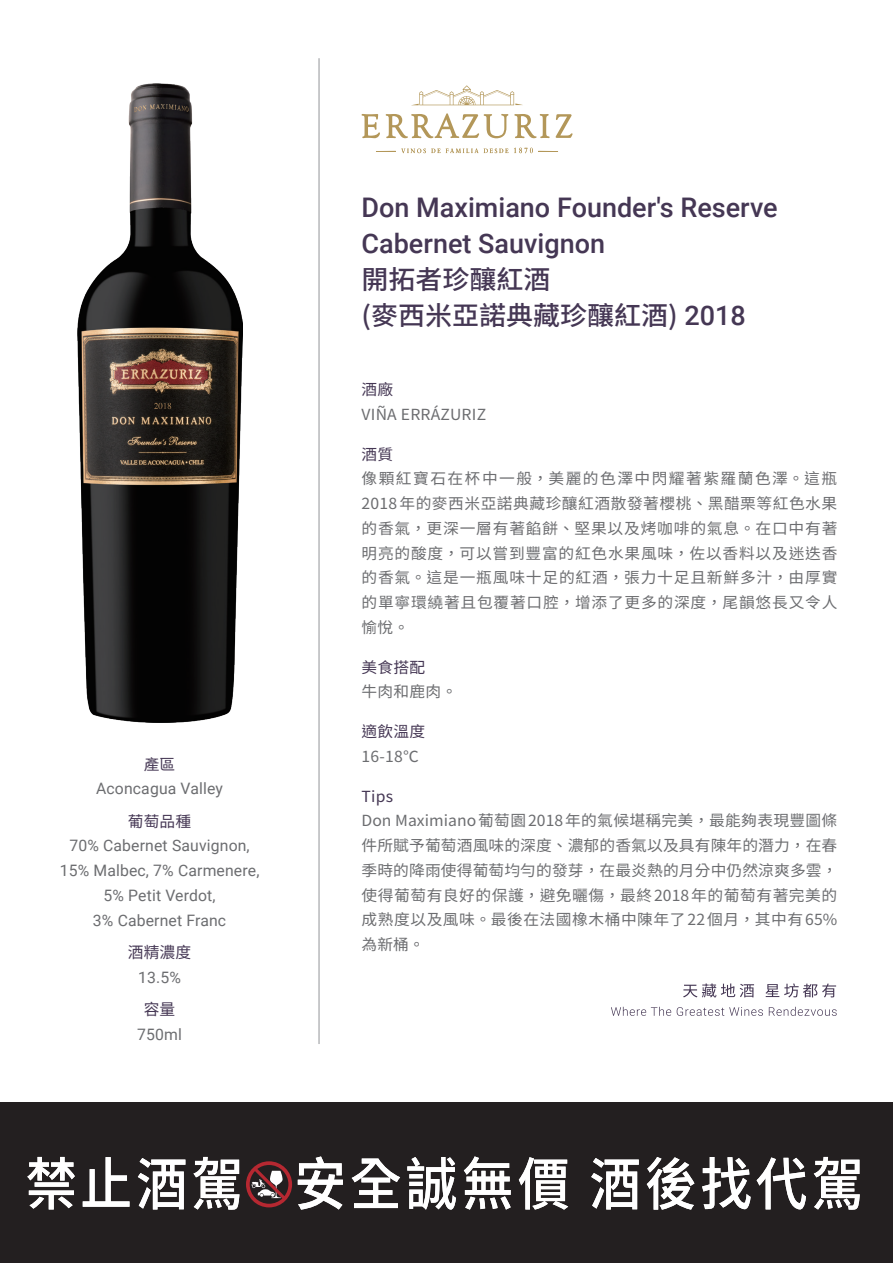
<style>
.page{position:relative;width:893px;height:1263px;background:#fff}
.page>*{position:absolute;margin:0;border:0;box-sizing:border-box;transform-origin:0 0}
.t1{font:500 27px/36px "Roboto";color:#453754}
.t2{font:500 26.25px/36px "Source Han Sans TC";color:#453754}
.t3{font:15.75px/24.8px "Roboto";letter-spacing:.01em;color:#6c6d70;text-align:center}
.t4{font:15.75px "Noto Sans CJ Ktc";letter-spacing:.01em;color:#453754}
.t5{font:15.3px/24.8px "Noto Sans CJ Ktc";letter-spacing:.035em;color:#6c6d70;text-align:justify}
.t6{font:15.3px "Noto Sans CJ Ktc";letter-spacing:.015em;color:#453754}
.t7{font:15.3px "Noto Sans CJ Ktc";letter-spacing:.015em;color:#6c6d70}
.s1{font-family:"Roboto";font-size:27px}
</style>
<div class="page">
<hr style="left:319px;top:58px;width:1px;height:986px;background:#939598">
<svg style="left:611px;top:1007px;width:60px;height:9px"></svg>
<svg style="left:677px;top:1007px;width:86px;height:9px"></svg>
<svg style="left:769px;top:1007px;width:68px;height:9px"></svg>
<svg style="left:683px;top:983px;width:71px;height:14px"></svg>
<svg style="left:765px;top:983px;width:71px;height:14px"></svg>
<div style="left:0;top:1102px;width:893px;height:161px;background:#231f20"></div>
<svg style="left:27px;top:1157px;width:48px;height:52px"></svg>
<svg style="left:83px;top:1157px;width:47px;height:50px"></svg>
<svg style="left:138px;top:1158px;width:47px;height:51px"></svg>
<svg style="left:193px;top:1157px;width:46px;height:53px"></svg>
<svg style="left:298px;top:1156px;width:45px;height:54px"></svg>
<svg style="left:352px;top:1158px;width:48px;height:50px"></svg>
<svg style="left:407px;top:1157px;width:49px;height:53px"></svg>
<svg style="left:464px;top:1156px;width:47px;height:54px"></svg>
<svg style="left:519px;top:1157px;width:49px;height:53px"></svg>
<svg style="left:591px;top:1158px;width:48px;height:51px"></svg>
<svg style="left:647px;top:1157px;width:47px;height:53px"></svg>
<svg style="left:702px;top:1157px;width:49px;height:52px"></svg>
<svg style="left:757px;top:1157px;width:49px;height:52px"></svg>
<svg style="left:814px;top:1157px;width:46px;height:53px"></svg>
<svg style="left:246px;top:1161px;width:46px;height:46px"></svg>
<img style="left:77px;top:84px;width:165px;height:639px">
<svg style="left:362px;top:114px;width:18px;height:24px"></svg>
<svg style="left:386px;top:113px;width:122px;height:25px"></svg>
<svg style="left:514px;top:114px;width:36px;height:24px"></svg>
<svg style="left:556px;top:114px;width:17px;height:24px"></svg>
<svg style="left:446px;top:149px;width:32px;height:4px"></svg>
<svg style="left:484px;top:149px;width:24px;height:4px"></svg>
<svg style="left:376px;top:149px;width:64px;height:4px"></svg>
<svg style="left:514px;top:148px;width:44px;height:5px"></svg>
<svg style="left:413px;top:85px;width:110px;height:20px"></svg>
<p class="t6" style="left:144px;top:755px;width:33px">產區</p>
<p class="t3" style="left:96px;top:776px;width:128px">Aconcagua Valley</p>
<p class="t6" style="left:128px;top:812px;width:65px">葡萄品種</p>
<p class="t3" style="left:60px;top:833px;width:201px">70% Cabernet Sauvignon,<br>15% Malbec, 7% Carmenere,<br>5% Petit Verdot,<br>3% Cabernet Franc</p>
<p class="t4" style="left:128px;top:943px;width:65px">酒精濃度</p>
<p class="t3" style="left:138px;top:964px;width:44px">13.5%</p>
<p class="t4" style="left:144px;top:1000px;width:33px">容量</p>
<p class="t3" style="left:137px;top:1021px;width:46px">750ml</p>
<h1 class="t1" style="left:362px;top:188px;width:418px">Don Maximiano Founder's Reserve<br>Cabernet Sauvignon</h1>
<h2 class="t2" style="left:362px;top:261px;width:386px">開拓者珍釀紅酒<br>(麥西米亞諾典藏珍釀紅酒) <span class="s1">2018</span></h2>
<p class="t6" style="left:362px;top:381px;width:33px">酒廠</p>
<p class="t7" style="left:362px;top:406px;width:126px">VIÑA ERRÁZURIZ</p>
<p class="t6" style="left:362px;top:445px;width:33px">酒質</p>
<p class="t5" style="left:362px;top:467px;width:477px">像顆紅寶石在杯中一般，美麗的色澤中閃耀著紫羅蘭色澤。這瓶2018年的麥西米亞諾典藏珍釀紅酒散發著櫻桃、黑醋栗等紅色水果的香氣，更深一層有著餡餅、堅果以及烤咖啡的氣息。在口中有著明亮的酸度，可以嘗到豐富的紅色水果風味，佐以香料以及迷迭香的香氣。這是一瓶風味十足的紅酒，張力十足且新鮮多汁，由厚實的單寧環繞著且包覆著口腔，增添了更多的深度，尾韻悠長又令人愉悅。</p>
<p class="t6" style="left:362px;top:658px;width:65px">美食搭配</p>
<p class="t5" style="left:362px;top:680px;width:97px">牛肉和鹿肉。</p>
<p class="t6" style="left:362px;top:723px;width:65px">適飲溫度</p>
<p class="t5" style="left:362px;top:744px;width:59px">16-18℃</p>
<p class="t6" style="left:362px;top:787px;width:33px">Tips</p>
<p class="t5" style="left:362px;top:809px;width:477px">Don Maximiano葡萄園2018年的氣候堪稱完美，最能夠表現豐圖條件所賦予葡萄酒風味的深度、濃郁的香氣以及具有陳年的潛力，在春季時的降雨使得葡萄均勻的發芽，在最炎熱的月分中仍然涼爽多雲，使得葡萄有良好的保護，避免曬傷，最終2018年的葡萄有著完美的成熟度以及風味。最後在法國橡木桶中陳年了22個月，其中有65%為新桶。</p>
</div>
